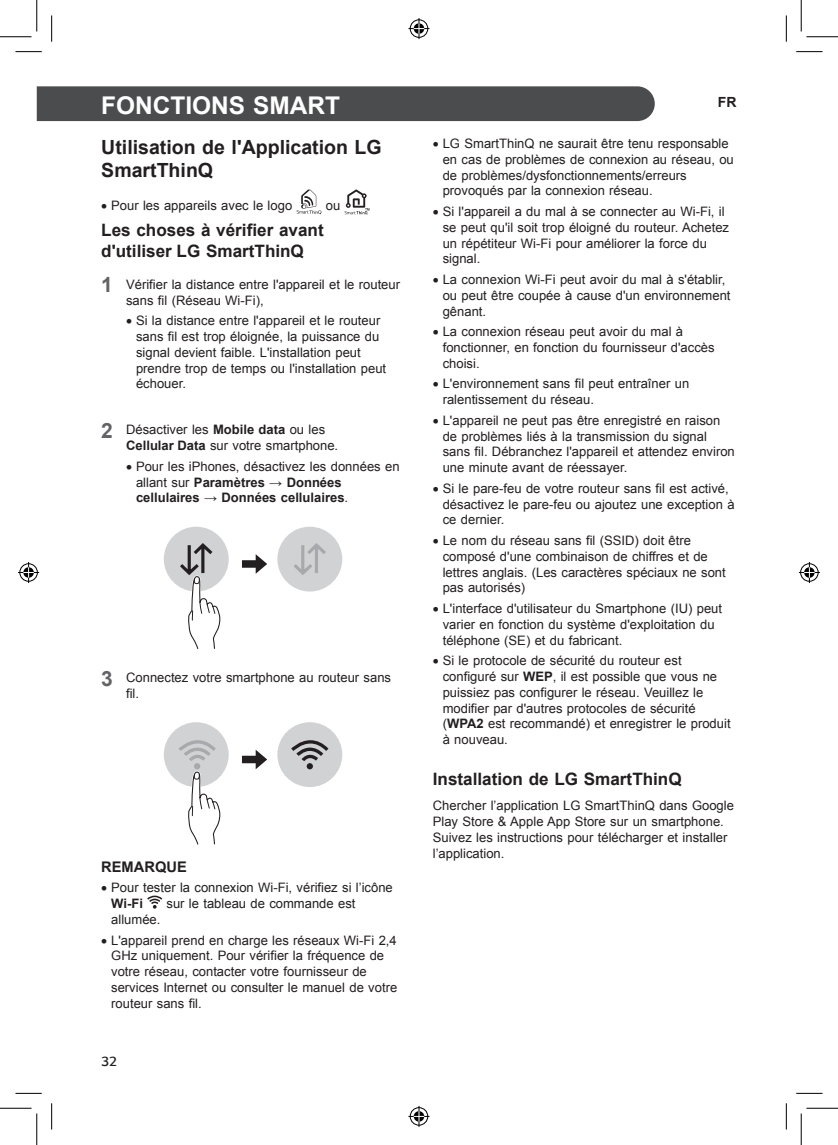
<style>
.page{position:relative;width:838px;height:1145px;background:#fff}
.page>*{position:absolute;margin:0;border:0;box-sizing:border-box;transform-origin:0 0}
.t1{font:700 24.32px "Arial";color:#fff}
.t2{font:700 19.6px/22.8px "Arial";color:#231f20}
.t3{font:700 17.15px/21px "Arial";color:#231f20}
.t4{font:700 14.7px "Arial";color:#231f20}
.t5{font:300 14px "LG Smart";color:#231f20}
.t6{font:700 14px "Arial";color:#231f20}
.t7{font:12.95px/15.8px "Arial";color:#231f20}
.s1{font-weight:700;font-size:21px;color:#636366}
.s2{font-weight:700}
</style>
<div class="page">
<div style="left:37px;top:86px;width:617px;height:35px;background:#4b4c4d"></div>
<svg style="left:296px;top:190px;width:25px;height:24px"></svg>
<svg style="left:344px;top:190px;width:25px;height:24px"></svg>
<div style="left:277px;top:527px;width:65px;height:65px;background:#d1d2d4;border-radius:50%"></div>
<div style="left:164px;top:527px;width:65px;height:65px;background:#d1d2d4;border-radius:50%"></div>
<svg style="left:242px;top:554px;width:25px;height:20px"></svg>
<svg style="left:177px;top:543px;width:44px;height:106px"></svg>
<svg style="left:294px;top:543px;width:32px;height:32px"></svg>
<div style="left:277px;top:722px;width:65px;height:65px;background:#d1d2d4;border-radius:50%"></div>
<div style="left:164px;top:722px;width:65px;height:65px;background:#d1d2d4;border-radius:50%"></div>
<svg style="left:242px;top:750px;width:25px;height:19px"></svg>
<svg style="left:178px;top:740px;width:43px;height:105px"></svg>
<svg style="left:291px;top:740px;width:37px;height:29px"></svg>
<svg style="left:147px;top:896px;width:15px;height:13px"></svg>
<svg style="left:15px;top:51px;width:27px;height:1px"></svg>
<svg style="left:796px;top:51px;width:26px;height:1px"></svg>
<svg style="left:15px;top:1093px;width:27px;height:1px"></svg>
<svg style="left:796px;top:1093px;width:26px;height:1px"></svg>
<svg style="left:51px;top:15px;width:1px;height:27px"></svg>
<svg style="left:51px;top:1103px;width:1px;height:27px"></svg>
<svg style="left:786px;top:15px;width:1px;height:27px"></svg>
<svg style="left:786px;top:1103px;width:1px;height:27px"></svg>
<hr style="left:0;top:36px;width:32px;height:1px;background:#000">
<hr style="left:806px;top:36px;width:31px;height:1px;background:#000">
<hr style="left:0;top:1108px;width:32px;height:1px;background:#000">
<hr style="left:806px;top:1108px;width:31px;height:1px;background:#000">
<hr style="left:36px;top:0;width:1px;height:31px;background:#000">
<hr style="left:36px;top:1113px;width:1px;height:32px;background:#000">
<hr style="left:800px;top:0;width:1px;height:31px;background:#000">
<hr style="left:800px;top:1113px;width:1px;height:32px;background:#000">
<svg style="left:408px;top:18px;width:21px;height:21px"></svg>
<svg style="left:408px;top:1106px;width:21px;height:21px"></svg>
<svg style="left:18px;top:562px;width:21px;height:21px"></svg>
<svg style="left:798px;top:562px;width:21px;height:21px"></svg>
<h1 class="t1" style="left:101px;top:89px;width:240px">FONCTIONS SMART</h1>
<p class="t6" style="left:717px;top:93px;width:20px">FR</p>
<h2 class="t2" style="left:101px;top:136px;width:282px">Utilisation de l'Application LG<br>SmartThinQ</h2>
<p class="t7" style="left:101px;top:198px;width:192px">• Pour les appareils avec le logo</p>
<p class="t7" style="left:326px;top:198px;width:16px">ou</p>
<h3 class="t3" style="left:101px;top:220px;width:224px">Les choses à vérifier avant d'utiliser LG SmartThinQ</h3>
<p class="t7" style="left:126px;top:276px;width:275px;text-indent:-25px"><span class="s1">1</span> Vérifier la distance entre l'appareil et le routeur sans fil (Réseau Wi-Fi),</p>
<p class="t7" style="left:136px;top:313px;width:251px;text-indent:-10px">• Si la distance entre l'appareil et le routeur sans fil est trop éloignée, la puissance du signal devient faible. L'installation peut prendre trop de temps ou l'installation peut échouer.</p>
<p class="t7" style="left:126px;top:422px;width:214px;text-indent:-25px"><span class="s1">2</span> Désactiver les <span class="s2">Mobile data</span> ou les<br><span class="s2">Cellular Data</span> sur votre smartphone.</p>
<p class="t7" style="left:136px;top:458px;width:265px;text-indent:-10px">• Pour les iPhones, désactivez les données en allant sur <span class="s2">Paramètres</span> → <span class="s2">Données cellulaires</span> → <span class="s2">Données cellulaires</span>.</p>
<p class="t7" style="left:442px;top:136px;width:292px;text-indent:-10px">• LG SmartThinQ ne saurait être tenu responsable en cas de problèmes de connexion au réseau, ou de problèmes/dysfonctionnements/erreurs provoqués par la connexion réseau.</p>
<p class="t7" style="left:442px;top:204px;width:288px;text-indent:-10px">• Si l'appareil a du mal à se connecter au Wi-Fi, il se peut qu'il soit trop éloigné du routeur. Achetez un répétiteur Wi-Fi pour améliorer la force du signal.</p>
<p class="t7" style="left:442px;top:272px;width:289px;text-indent:-10px">• La connexion Wi-Fi peut avoir du mal à s'établir, ou peut être coupée à cause d'un environnement gênant.</p>
<p class="t7" style="left:442px;top:324px;width:273px;text-indent:-10px">• La connexion réseau peut avoir du mal à fonctionner, en fonction du fournisseur d'accès choisi.</p>
<p class="t7" style="left:442px;top:376px;width:248px;text-indent:-10px">• L'environnement sans fil peut entraîner un ralentissement du réseau.</p>
<p class="t7" style="left:442px;top:412px;width:293px;text-indent:-10px">• L'appareil ne peut pas être enregistré en raison de problèmes liés à la transmission du signal sans fil. Débranchez l'appareil et attendez environ une minute avant de réessayer.</p>
<p class="t7" style="left:442px;top:480px;width:293px;text-indent:-10px">• Si le pare-feu de votre routeur sans fil est activé, désactivez le pare-feu ou ajoutez une exception à ce dernier.</p>
<p class="t7" style="left:442px;top:533px;width:284px;text-indent:-10px">• Le nom du réseau sans fil (SSID) doit être composé d'une combinaison de chiffres et de lettres anglais. (Les caractères spéciaux ne sont pas autorisés)</p>
<p class="t7" style="left:442px;top:601px;width:281px;text-indent:-10px">• L'interface d'utilisateur du Smartphone (IU) peut varier en fonction du système d'exploitation du téléphone (SE) et du fabricant.</p>
<p class="t7" style="left:442px;top:653px;width:289px;text-indent:-10px">• Si le protocole de sécurité du routeur est configuré sur <span class="s2">WEP</span>, il est possible que vous ne puissiez pas configurer le réseau. Veuillez le modifier par d'autres protocoles de sécurité (<span class="s2">WPA2</span> est recommandé) et enregistrer le produit à nouveau.</p>
<h3 class="t3" style="left:433px;top:768px;width:250px">Installation de LG SmartThinQ</h3>
<p class="t7" style="left:433px;top:798px;width:303px">Chercher l’application LG SmartThinQ dans Google Play Store &amp; Apple App Store sur un smartphone.<br>Suivez les instructions pour télécharger et installer l’application.</p>
<p class="t7" style="left:126px;top:670px;width:266px;text-indent:-25px"><span class="s1">3</span> Connectez votre smartphone au routeur sans fil.</p>
<p class="t4" style="left:101px;top:856px;width:87px">REMARQUE</p>
<p class="t7" style="left:111px;top:880px;width:283px;text-indent:-10px">• Pour tester la connexion Wi-Fi, vérifiez si l’icône<br><span class="s2">Wi-Fi</span></p>
<p class="t7" style="left:166px;top:896px;width:190px">sur le tableau de commande est</p>
<p class="t7" style="left:111px;top:911px;width:51px">allumée.</p>
<p class="t7" style="left:111px;top:932px;width:287px;text-indent:-10px">• L'appareil prend en charge les réseaux Wi-Fi 2,4<br>GHz uniquement. Pour vérifier la fréquence de votre réseau, contacter votre fournisseur de services Internet ou consulter le manuel de votre routeur sans fil.</p>
<p class="t5" style="left:101px;top:1053px;width:17px">32</p>
</div>
